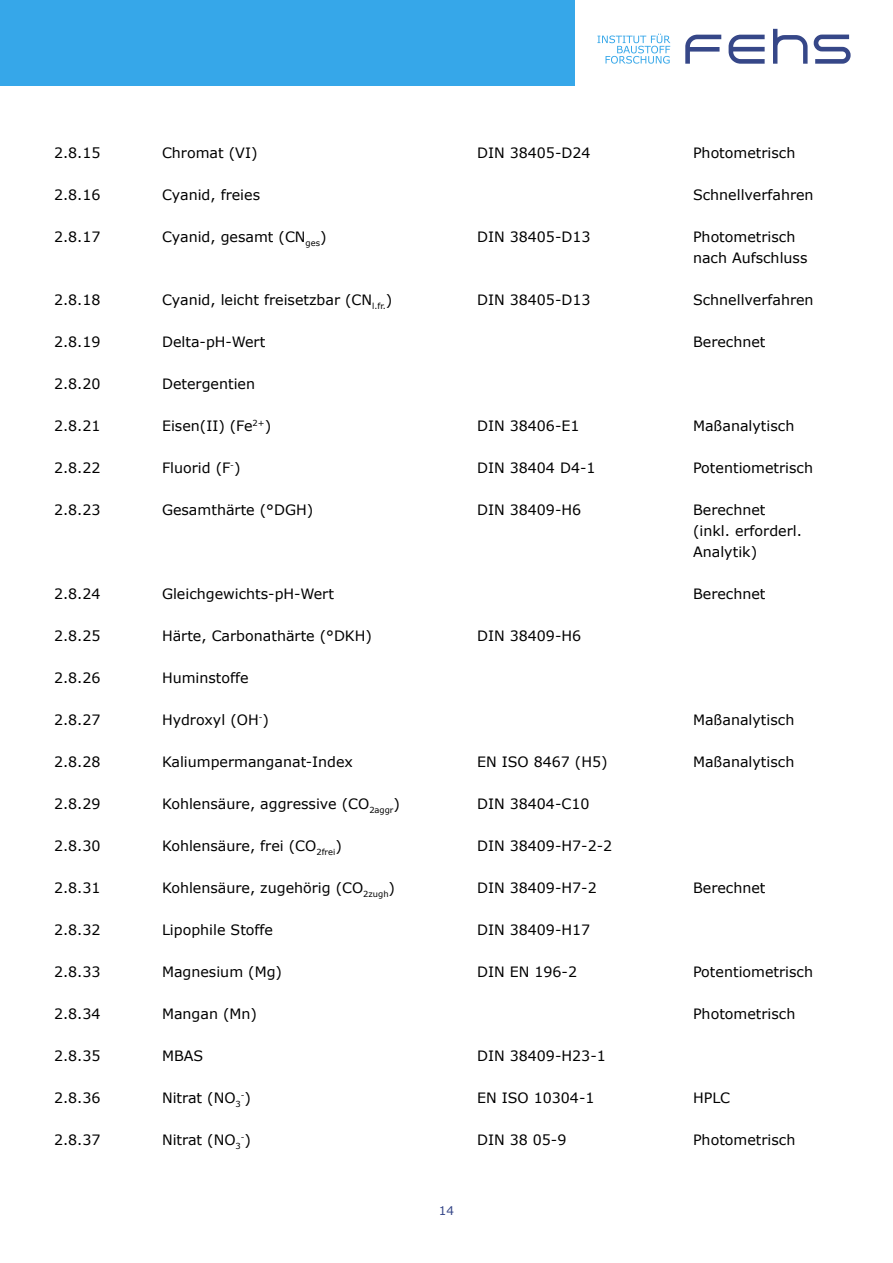
<style>
.page{position:relative;width:893px;height:1263px;background:#fff}
.page>*{position:absolute;margin:0;border:0;box-sizing:border-box;transform-origin:0 0}
.t1{font:14.25px/21px "Verdana";color:#000}
.t2{font:12px "Verdana";color:#364788}
.t3{font:8.25px "Verdana";color:#000}
.s1{font-size:14.25px}
</style>
<div class="page">
<svg style="left:685px;top:35px;width:36px;height:29px"></svg>
<svg style="left:729px;top:35px;width:36px;height:29px"></svg>
<svg style="left:773px;top:29px;width:35px;height:35px"></svg>
<svg style="left:814px;top:35px;width:37px;height:29px"></svg>
<svg style="left:597px;top:34px;width:73px;height:30px"></svg>
<div style="left:0;top:0;width:574px;height:85px;background:#36a7e9"></div>
<p class="t1" style="left:54px;top:142px;width:48px">2.8.15</p>
<p class="t1" style="left:162px;top:142px;width:97px">Chromat (VI)</p>
<p class="t1" style="left:477px;top:142px;width:115px">DIN 38405-D24</p>
<p class="t1" style="left:693px;top:142px;width:104px">Photometrisch</p>
<p class="t1" style="left:54px;top:184px;width:48px">2.8.16</p>
<p class="t1" style="left:162px;top:184px;width:100px">Cyanid, freies</p>
<p class="t1" style="left:693px;top:184px;width:122px">Schnellverfahren</p>
<p class="t1" style="left:54px;top:226px;width:48px">2.8.17</p>
<p class="t1" style="left:162px;top:226px;width:166px">Cyanid, gesamt (CN<sub>ges</sub>)</p>
<p class="t1" style="left:477px;top:226px;width:115px">DIN 38405-D13</p>
<p class="t1" style="left:693px;top:226px;width:116px">Photometrisch nach Aufschluss</p>
<p class="t1" style="left:54px;top:289px;width:48px">2.8.18</p>
<p class="t1" style="left:162px;top:289px;width:232px">Cyanid, leicht freisetzbar (CN<sub>l.fr.</sub>)</p>
<p class="t1" style="left:477px;top:289px;width:115px">DIN 38405-D13</p>
<p class="t1" style="left:693px;top:289px;width:122px">Schnellverfahren</p>
<p class="t1" style="left:54px;top:331px;width:48px">2.8.19</p>
<p class="t1" style="left:162px;top:331px;width:105px">Delta-pH-Wert</p>
<p class="t1" style="left:693px;top:331px;width:74px">Berechnet</p>
<p class="t1" style="left:54px;top:373px;width:48px">2.8.20</p>
<p class="t1" style="left:162px;top:373px;width:95px">Detergentien</p>
<p class="t1" style="left:54px;top:415px;width:48px">2.8.21</p>
<p class="t1" style="left:162px;top:415px;width:111px">Eisen(II) (Fe<sup>2+</sup>)</p>
<p class="t1" style="left:477px;top:415px;width:104px">DIN 38406-E1</p>
<p class="t1" style="left:693px;top:415px;width:103px">Maßanalytisch</p>
<p class="t1" style="left:54px;top:457px;width:48px">2.8.22</p>
<p class="t1" style="left:162px;top:457px;width:80px">Fluorid (F<sup>-</sup>)</p>
<p class="t1" style="left:477px;top:457px;width:120px">DIN 38404 D4-1</p>
<p class="t1" style="left:693px;top:457px;width:122px">Potentiometrisch</p>
<p class="t1" style="left:54px;top:499px;width:48px">2.8.23</p>
<p class="t1" style="left:162px;top:499px;width:153px">Gesamthärte (°DGH)</p>
<p class="t1" style="left:477px;top:499px;width:106px">DIN 38409-H6</p>
<p class="t1" style="left:693px;top:499px;width:110px">Berechnet (inkl. erforderl.<br>Analytik)</p>
<p class="t1" style="left:54px;top:583px;width:48px">2.8.24</p>
<p class="t1" style="left:162px;top:583px;width:173px">Gleichgewichts-pH-Wert</p>
<p class="t1" style="left:693px;top:583px;width:74px">Berechnet</p>
<p class="t1" style="left:54px;top:625px;width:48px">2.8.25</p>
<p class="t1" style="left:162px;top:625px;width:212px">Härte, Carbonathärte (°DKH)</p>
<p class="t1" style="left:477px;top:625px;width:106px">DIN 38409-H6</p>
<p class="t1" style="left:54px;top:667px;width:48px">2.8.26</p>
<p class="t1" style="left:162px;top:667px;width:88px">Huminstoffe</p>
<p class="t1" style="left:54px;top:709px;width:48px">2.8.27</p>
<p class="t1" style="left:162px;top:709px;width:108px">Hydroxyl (OH<sup>-</sup>)</p>
<p class="t1" style="left:693px;top:709px;width:103px">Maßanalytisch</p>
<p class="t1" style="left:54px;top:751px;width:48px">2.8.28</p>
<p class="t1" style="left:162px;top:751px;width:193px">Kaliumpermanganat-Index</p>
<p class="t1" style="left:477px;top:751px;width:132px">EN ISO 8467 (H5)</p>
<p class="t1" style="left:693px;top:751px;width:103px">Maßanalytisch</p>
<p class="t1" style="left:54px;top:793px;width:48px">2.8.29</p>
<p class="t1" style="left:162px;top:793px;width:239px">Kohlensäure, aggressive (CO<sub>2aggr</sub>)</p>
<p class="t1" style="left:477px;top:793px;width:114px">DIN 38404-C10</p>
<p class="t1" style="left:54px;top:835px;width:48px">2.8.30</p>
<p class="t1" style="left:162px;top:835px;width:181px">Kohlensäure, frei (CO<sub>2frei</sub>)</p>
<p class="t1" style="left:477px;top:835px;width:137px">DIN 38409-H7-2-2</p>
<p class="t1" style="left:54px;top:877px;width:48px">2.8.31</p>
<p class="t1" style="left:162px;top:877px;width:235px">Kohlensäure, zugehörig (CO<sub>2zugh</sub>)</p>
<p class="t1" style="left:477px;top:877px;width:121px">DIN 38409-H7-2</p>
<p class="t1" style="left:693px;top:877px;width:74px">Berechnet</p>
<p class="t1" style="left:54px;top:919px;width:48px">2.8.32</p>
<p class="t1" style="left:162px;top:919px;width:113px">Lipophile Stoffe</p>
<p class="t1" style="left:477px;top:919px;width:115px">DIN 38409-H17</p>
<p class="t1" style="left:54px;top:961px;width:48px">2.8.33</p>
<p class="t1" style="left:162px;top:961px;width:122px">Magnesium (Mg)</p>
<p class="t1" style="left:477px;top:961px;width:102px">DIN EN 196-2</p>
<p class="t1" style="left:693px;top:961px;width:122px">Potentiometrisch</p>
<p class="t1" style="left:54px;top:1003px;width:48px">2.8.34</p>
<p class="t1" style="left:162px;top:1003px;width:97px">Mangan (Mn)</p>
<p class="t1" style="left:693px;top:1003px;width:104px">Photometrisch</p>
<p class="t1" style="left:54px;top:1045px;width:48px">2.8.35</p>
<p class="t1" style="left:162px;top:1045px;width:43px">MBAS</p>
<p class="t1" style="left:477px;top:1045px;width:130px">DIN 38409-H23-1</p>
<p class="t1" style="left:54px;top:1087px;width:48px">2.8.36</p>
<p class="t1" style="left:162px;top:1087px;width:80px">Nitrat (NO<sub>3</sub></p>
<p class="t3" style="left:241px;top:1090px;width:12px">-<span class="s1">)</span></p>
<p class="t1" style="left:477px;top:1087px;width:119px">EN ISO 10304-1</p>
<p class="t1" style="left:693px;top:1087px;width:39px">HPLC</p>
<p class="t1" style="left:54px;top:1129px;width:48px">2.8.37</p>
<p class="t1" style="left:162px;top:1129px;width:80px">Nitrat (NO<sub>3</sub></p>
<p class="t3" style="left:241px;top:1132px;width:12px">-<span class="s1">)</span></p>
<p class="t1" style="left:477px;top:1129px;width:91px">DIN 38 05-9</p>
<p class="t1" style="left:693px;top:1129px;width:104px">Photometrisch</p>
<p class="t2" style="left:439px;top:1203px;width:17px">14</p>
</div>
